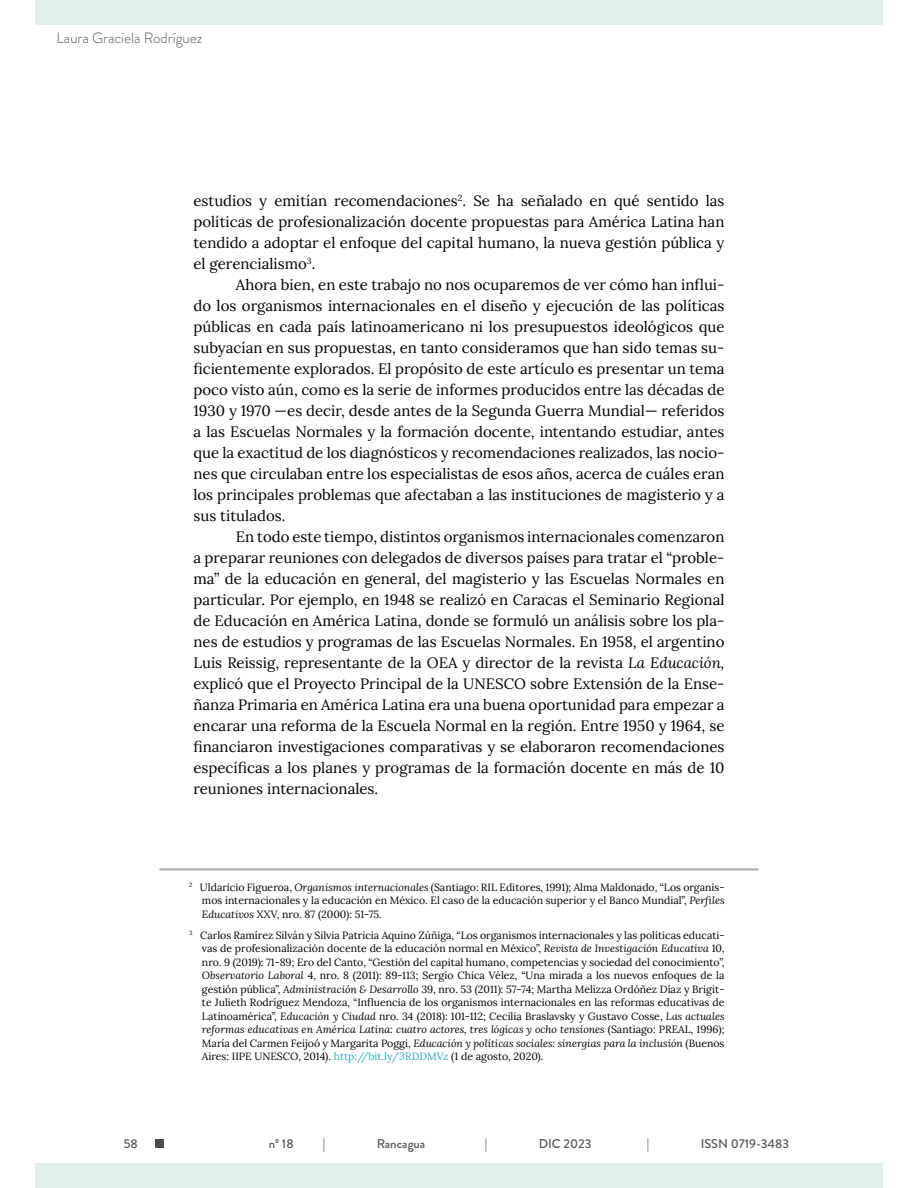
<style>
.page{position:relative;width:918px;height:1188px;background:#fff}
.page>*{position:absolute;margin:0;border:0;box-sizing:border-box;transform-origin:0 0}
.t1{font:15px/21px "Lora";color:#000;text-align:justify}
.t2{font:300 15px "Brandon Grotesque";color:#575756}
.t3{font:500 12.75px "Brandon Grotesque";color:#575756}
.t4{font:10.5px/13.5px "Lora";color:#000;text-align:justify}
.s1{font-style:italic}
.s2{color:#30a8c7}
</style>
<div class="page">
<div style="left:35px;top:0;width:848px;height:25px;background:#e0f0ed"></div>
<div style="left:35px;top:1164px;width:848px;height:24px;background:#e0f0ed"></div>
<div style="left:155px;top:1139px;width:9px;height:9px;background:#4e4e4e"></div>
<hr style="left:159px;top:868px;width:600px;height:3px;background:#b1b1b1">
<p class="t2" style="left:57px;top:28px;width:147px">Laura Graciela Rodríguez</p>
<p class="t1" style="left:193px;top:190px;width:533px">estudios y emitían recomendaciones<sup>2</sup>. Se ha señalado en qué sentido las políticas de profesionalización docente propuestas para América Latina han tendido a adoptar el enfoque del capital humano, la nueva gestión pública y el gerencialismo<sup>3</sup>.</p>
<p class="t1" style="left:193px;top:274px;width:533px;text-indent:43px">Ahora bien, en este trabajo no nos ocuparemos de ver cómo han influi&shy;do los organismos internacionales en el diseño y ejecución de las políticas públicas en cada país latinoamericano ni los presupuestos ideológicos que subyacían en sus propuestas, en tanto consideramos que han sido temas su&shy;ficientemente explorados. El propósito de este artículo es presentar un tema poco visto aún, como es la serie de informes producidos entre las décadas de 1930 y 1970 —es decir, desde antes de la Segunda Guerra Mundial— referidos a las Escuelas Normales y la formación docente, intentando estudiar, antes que la exactitud de los diagnósticos y recomendaciones realizados, las nocio&shy;nes que circulaban entre los especialistas de esos años, acerca de cuáles eran los principales problemas que afectaban a las instituciones de magisterio y a sus titulados.</p>
<p class="t1" style="left:193px;top:526px;width:533px;text-indent:43px">En todo este tiempo, distintos organismos internacionales comenzaron a preparar reuniones con delegados de diversos países para tratar el “proble&shy;ma” de la educación en general, del magisterio y las Escuelas Normales en particular. Por ejemplo, en 1948 se realizó en Caracas el Seminario Regional de Educación en América Latina, donde se formuló un análisis sobre los pla&shy;nes de estudios y programas de las Escuelas Normales. En 1958, el argentino Luis Reissig, representante de la OEA y director de la revista <span class="s1">La Educación, </span>explicó que el Proyecto Principal de la UNESCO sobre Extensión de la Ense&shy;ñanza Primaria en América Latina era una buena oportunidad para empezar a encarar una reforma de la Escuela Normal en la región. Entre 1950 y 1964, se financiaron investigaciones comparativas y se elaboraron recomendaciones específicas a los planes y programas de la formación docente en más de 10 reuniones internacionales.</p>
<p class="t4" style="left:202px;top:880px;width:524px;text-indent:-13px"><sup>2</sup> Uldaricio Figueroa, <span class="s1">Organismos internacionales</span> (Santiago: RIL Editores, 1991); Alma Maldonado, “Los organis&shy;mos internacionales y la educación en México. El caso de la educación superior y el Banco Mundial”, <span class="s1">Perfiles Educativos</span> XXV, nro. 87 (2000): 51-75.</p>
<p class="t4" style="left:202px;top:928px;width:524px;text-indent:-13px"><sup>3</sup> Carlos Ramírez Silván y Silvia Patricia Aquino Zúñiga, “Los organismos internacionales y las políticas educati&shy;vas de profesionalización docente de la educación normal en México”, <span class="s1">Revista de Investigación Educativa</span> 10, nro. 9 (2019): 71-89; Ero del Canto, “Gestión del capital humano, competencias y sociedad del conocimiento”, <span class="s1">Observatorio Laboral</span> 4, nro. 8 (2011): 89-113; Sergio Chica Vélez, “Una mirada a los nuevos enfoques de la gestión pública”, <span class="s1">Administración &amp; Desarrollo</span> 39, nro. 53 (2011): 57-74; Martha Melizza Ordóñez Díaz y Brigit&shy;te Julieth Rodríguez Mendoza, “Influencia de los organismos internacionales en las reformas educativas de Latinoamérica”, <span class="s1">Educación y Ciudad</span> nro. 34 (2018): 101-112; Cecilia Braslavsky y Gustavo Cosse, <span class="s1">Las actuales reformas educativas en América Latina: cuatro actores, tres lógicas y ocho tensiones</span> (Santiago: PREAL, 1996); María del Carmen Feijoó y Margarita Poggi, <span class="s1">Educación y políticas sociales: sinergias para la inclusión</span> (Buenos Aires: IIPE UNESCO, 2014). <span class="s2">http://bit.ly/3RDDMVz</span> (1 de agosto, 2020).</p>
<p class="t3" style="left:124px;top:1135px;width:16px">58</p>
<p class="t3" style="left:269px;top:1135px;width:26px">nº 18</p>
<p class="t3" style="left:323px;top:1135px;width:4px">|</p>
<p class="t3" style="left:377px;top:1135px;width:50px">Rancagua</p>
<p class="t3" style="left:485px;top:1135px;width:4px">|</p>
<p class="t3" style="left:539px;top:1135px;width:54px">DIC 2023</p>
<p class="t3" style="left:647px;top:1135px;width:4px">|</p>
<p class="t3" style="left:701px;top:1135px;width:90px">ISSN 0719-3483</p>
</div>
